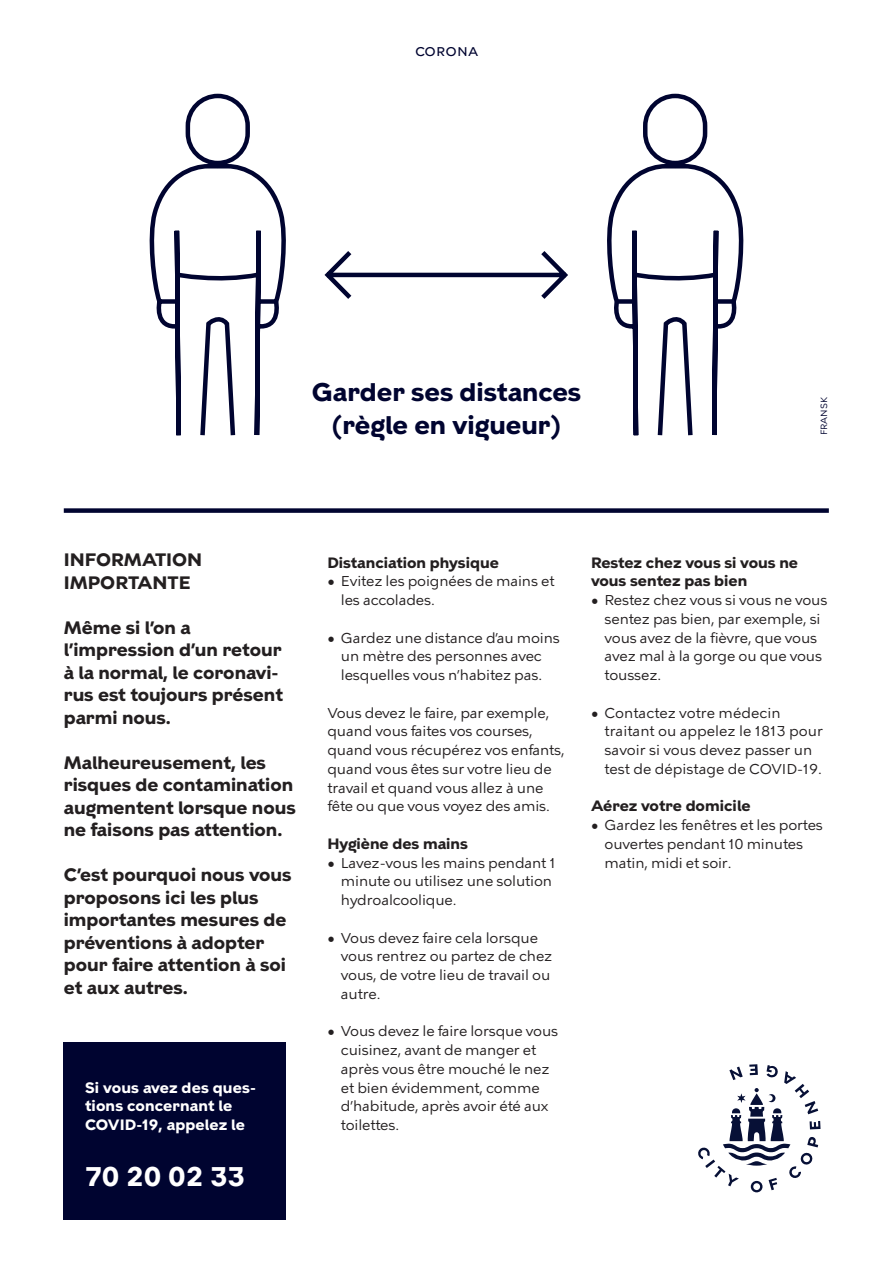
<style>
.page{position:relative;width:893px;height:1263px;background:#fff}
.page>*{position:absolute;margin:0;border:0;box-sizing:border-box;transform-origin:0 0}
.Overskrift_brødtekst{font:700 27px "KBH";letter-spacing:-.01em;color:#fff}
.t1{font:700 25.5px "KBH";color:#000430}
.Overskrift_brødtekst-2{font:700 18px/22.5px "KBH";color:#231f20}
.t2{font:18px "KBH";color:#000430}
.Overskrift_brødtekst-3{font:700 15px/18.8px "KBH";color:#231f20}
.Overskrift_brødtekst-4{font:700 15px/18.8px "KBH";letter-spacing:.01em;color:#fff}
.Brødtekst{font:14.25px/18.8px "KBH Tekst";letter-spacing:-.01em;color:#231f20}
.t3{font:9px "KBH";color:#000430}
</style>
<div class="page">
<div style="left:64px;top:508px;width:765px;height:5px;background:#000430"></div>
<div style="left:64px;top:1042px;width:222px;height:178px;background:#000430"></div>
<svg style="left:149px;top:163px;width:419px;height:273px"></svg>
<div style="left:186px;top:94px;width:64px;height:71px;border:4px solid #000430;border-radius:30px"></div>
<div style="left:643px;top:94px;width:64px;height:71px;border:4px solid #000430;border-radius:30px"></div>
<svg style="left:607px;top:162px;width:137px;height:274px"></svg>
<svg style="left:698px;top:1064px;width:122px;height:128px"></svg>
<p class="t2" style="left:415px;top:38px;width:64px">corona</p>
<p class="t1" style="left:312px;top:377px;width:271px">Garder ses distances</p>
<p class="t1" style="left:331px;top:410px;width:233px">(règle en vigueur)</p>
<p class="t3" style="left:818px;top:435px;width:40px;rotate:-90deg">FRANSK</p>
<p class="Overskrift_brødtekst-2" style="left:64px;top:549px;width:140px">INFORMATION</p>
<p class="Overskrift_brødtekst-2" style="left:64px;top:571px;width:128px">IMPORTANTE</p>
<p class="Overskrift_brødtekst-2" style="left:64px;top:616px;width:221px">Même si l’on a l’impression d’un retour à la normal, le coronavi&shy;rus est toujours présent parmi nous.</p>
<p class="Overskrift_brødtekst-2" style="left:64px;top:751px;width:234px">Malheureusement, les risques de contamination augmentent lorsque nous ne faisons pas attention.</p>
<p class="Overskrift_brødtekst-2" style="left:64px;top:864px;width:229px">C’est pourquoi nous vous proposons ici les plus importantes mesures de préventions à adopter pour faire attention à soi et aux autres.</p>
<p class="Overskrift_brødtekst-4" style="left:85px;top:1078px;width:172px">Si vous avez des ques&shy;tions concernant le</p>
<p class="Overskrift_brødtekst-4" style="left:85px;top:1115px;width:161px">COVID-19, appelez le</p>
<p class="Overskrift_brødtekst" style="left:85px;top:1160px;width:162px">70 20 02 33</p>
<p class="Overskrift_brødtekst-3" style="left:327px;top:553px;width:173px">Distanciation physique</p>
<p class="Brødtekst" style="left:341px;top:572px;width:215px;text-indent:-14px">• Evitez les poignées de mains et les accolades.</p>
<p class="Brødtekst" style="left:327px;top:628px;width:234px;text-align:center">• Gardez une distance d’au moins un mètre des personnes avec lesquelles vous n’habitez pas.</p>
<p class="Brødtekst" style="left:327px;top:703px;width:239px">Vous devez le faire, par exemple, quand vous faites vos courses, quand vous récupérez vos enfants, quand vous êtes sur votre lieu de travail et quand vous allez à une fête ou que vous voyez des amis.</p>
<p class="Overskrift_brødtekst-3" style="left:327px;top:834px;width:142px">Hygiène des mains</p>
<p class="Brødtekst" style="left:341px;top:853px;width:216px;text-indent:-14px">• Lavez-vous les mains pendant 1 minute ou utilisez une solution hydroalcoolique.</p>
<p class="Brødtekst" style="left:341px;top:928px;width:213px;text-indent:-14px">• Vous devez faire cela lorsque vous rentrez ou partez de chez vous, de votre lieu de travail ou autre.</p>
<p class="Brødtekst" style="left:341px;top:1022px;width:219px;text-indent:-14px">• Vous devez le faire lorsque vous cuisinez, avant de manger et après vous être mouché le nez et bien évidemment, comme d’habitude, après avoir été aux toilettes.</p>
<p class="Overskrift_brødtekst-3" style="left:591px;top:553px;width:208px">Restez chez vous si vous ne vous sentez pas bien</p>
<p class="Brødtekst" style="left:605px;top:591px;width:224px;text-indent:-14px">• Restez chez vous si vous ne vous sentez pas bien, par exemple, si vous avez de la fièvre, que vous avez mal à la gorge ou que vous toussez.</p>
<p class="Brødtekst" style="left:605px;top:703px;width:220px;text-indent:-14px">• Contactez votre médecin traitant ou appelez le 1813 pour savoir si vous devez passer un test de dépistage de COVID-19.</p>
<p class="Overskrift_brødtekst-3" style="left:591px;top:797px;width:161px">Aérez votre domicile</p>
<p class="Brødtekst" style="left:605px;top:816px;width:220px;text-indent:-14px">• Gardez les fenêtres et les portes ouvertes pendant 10 minutes matin, midi et soir.</p>
</div>
